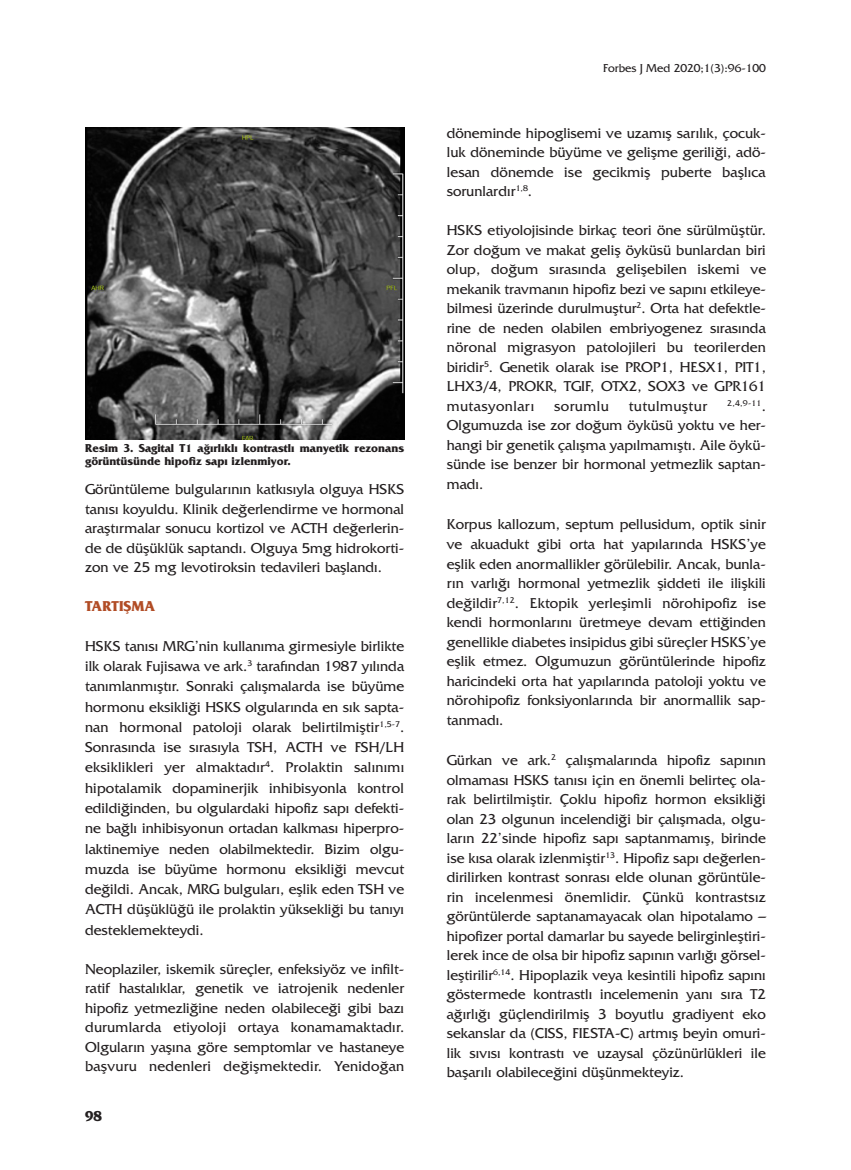
<style>
.page{position:relative;width:851px;height:1170px;background:#fff}
.page>*{position:absolute;margin:0;border:0;box-sizing:border-box;transform-origin:0 0}
.t1{font:15px/19.5px "Friz Quadrata Std";color:#231f20;text-align:justify}
.t2{font:15px "Friz Quadrata Std";letter-spacing:.025em;color:#231f20}
.t3{font:700 15px "Friz Quadrata Std";color:#b14c25}
.t4{font:700 15px "Friz Quadrata Std";color:#231f20}
.t5{font:700 12px/13.5px "Friz Quadrata Std";color:#231f20}
.t6{font:12px "Friz Quadrata Std";color:#231f20}
.t7{font:8.7px "Friz Quadrata Std";color:#231f20}
.s1{font-size:15px}
</style>
<div class="page">
<img style="left:85px;top:128px;width:319px;height:312px">
<p class="t5" style="left:85px;top:441px;width:320px">Resim 3. Sagital T1 ağırlıklı kontrastlı manyetik rezonans görüntüsünde hipofiz sapı izlenmiyor.</p>
<p class="t1" style="left:85px;top:479px;width:320px">Görüntüleme bulgularının katkısıyla olguya HSKS tanısı koyuldu. Klinik değerlendirme ve hormonal araştırmalar sonucu kortizol ve ACTH değerlerin&shy;de de düşüklük saptandı. Olguya 5mg hidrokorti&shy;zon ve 25 mg levotiroksin tedavileri başlandı.</p>
<p class="t3" style="left:85px;top:598px;width:72px">TARTIŞMA</p>
<p class="t1" style="left:85px;top:636px;width:320px;line-height:20.2px">HSKS tanısı MRG’nin kullanıma girmesiyle birlikte ilk olarak Fujisawa ve ark.<sup>3</sup> tarafından 1987 yılında tanımlanmıştır. Sonraki çalışmalarda ise büyüme hormonu eksikliği HSKS olgularında en sık sapta&shy;nan hormonal patoloji olarak belirtilmiştir<sup>1,5-7</sup>.<br>Sonrasında ise sırasıyla TSH, ACTH ve FSH/LH eksiklikleri yer almaktadır<sup>4</sup>. Prolaktin salınımı hipotalamik dopaminerjik inhibisyonla kontrol edildiğinden, bu olgulardaki hipofiz sapı defekti&shy;ne bağlı inhibisyonun ortadan kalkması hiperpro&shy;laktinemiye neden olabilmektedir. Bizim olgu&shy;muzda ise büyüme hormonu eksikliği mevcut değildi. Ancak, MRG bulguları, eşlik eden TSH ve ACTH düşüklüğü ile prolaktin yüksekliği bu tanıyı desteklemekteydi.</p>
<p class="t1" style="left:85px;top:959px;width:320px">Neoplaziler, iskemik süreçler, enfeksiyöz ve infilt&shy;ratif hastalıklar, genetik ve iatrojenik nedenler hipofiz yetmezliğine neden olabileceği gibi bazı durumlarda etiyoloji ortaya konamamaktadır.<br>Olguların yaşına göre semptomlar ve hastaneye başvuru nedenleri değişmektedir. Yenidoğan</p>
<p class="t4" style="left:85px;top:1107px;width:18px">98</p>
<p class="t6" style="left:603px;top:61px;width:164px">Forbes J Med 2020;1(3):96-100</p>
<p class="t1" style="left:446px;top:123px;width:320px">döneminde hipoglisemi ve uzamış sarılık, çocuk&shy;luk döneminde büyüme ve gelişme geriliği, adö&shy;lesan dönemde ise gecikmiş puberte başlıca sorunlardır<sup>1,8</sup>.</p>
<p class="t1" style="left:446px;top:221px;width:321px">HSKS etiyolojisinde birkaç teori öne sürülmüştür.<br>Zor doğum ve makat geliş öyküsü bunlardan biri olup, doğum sırasında gelişebilen iskemi ve mekanik travmanın hipofiz bezi ve sapını etkileye&shy;bilmesi üzerinde durulmuştur<sup>2</sup>. Orta hat defektle&shy;rine de neden olabilen embriyogenez sırasında nöronal migrasyon patolojileri bu teorilerden biridir<sup>5</sup>. Genetik olarak ise PROP1, HESX1, PIT1, LHX3/4, PROKR, TGIF, OTX2, SOX3 ve GPR161 mutasyonları</p>
<p class="t2" style="left:554px;top:397px;width:56px">sorumlu</p>
<p class="t2" style="left:628px;top:397px;width:80px">tutulmuştur</p>
<p class="t7" style="left:727px;top:398px;width:40px">2,4,9-11<span class="s1">.</span></p>
<p class="t1" style="left:446px;top:416px;width:320px">Olgumuzda ise zor doğum öyküsü yoktu ve her&shy;hangi bir genetik çalışma yapılmamıştı. Aile öykü&shy;sünde ise benzer bir hormonal yetmezlik saptan&shy;madı.</p>
<p class="t1" style="left:446px;top:515px;width:320px">Korpus kallozum, septum pellusidum, optik sinir ve akuadukt gibi orta hat yapılarında HSKS’ye eşlik eden anormallikler görülebilir. Ancak, bunla&shy;rın varlığı hormonal yetmezlik şiddeti ile ilişkili değildir<sup>7,12</sup>. Ektopik yerleşimli nörohipofiz ise kendi hormonlarını üretmeye devam ettiğinden genellikle diabetes insipidus gibi süreçler HSKS’ye eşlik etmez. Olgumuzun görüntülerinde hipofiz haricindeki orta hat yapılarında patoloji yoktu ve nörohipofiz fonksiyonlarında bir anormallik sap&shy;tanmadı.</p>
<p class="t1" style="left:446px;top:750px;width:320px">Gürkan ve ark.<sup>2</sup> çalışmalarında hipofiz sapının olmaması HSKS tanısı için en önemli belirteç ola&shy;rak belirtilmiştir. Çoklu hipofiz hormon eksikliği olan 23 olgunun incelendiği bir çalışmada, olgu&shy;ların 22’sinde hipofiz sapı saptanmamış, birinde ise kısa olarak izlenmiştir<sup>13</sup>. Hipofiz sapı değerlen&shy;dirilirken kontrast sonrası elde olunan görüntüle&shy;rin incelenmesi önemlidir. Çünkü kontrastsız görüntülerde saptanamayacak olan hipotalamo – hipofizer portal damarlar bu sayede belirginleştiri&shy;lerek ince de olsa bir hipofiz sapının varlığı görsel&shy;leştirilir<sup>6,14</sup>. Hipoplazik veya kesintili hipofiz sapını göstermede kontrastlı incelemenin yanı sıra T2 ağırlığı güçlendirilmiş 3 boyutlu gradiyent eko sekanslar da (CISS, FIESTA-C) artmış beyin omuri&shy;lik sıvısı kontrastı ve uzaysal çözünürlükleri ile başarılı olabileceğini düşünmekteyiz.</p>
</div>
